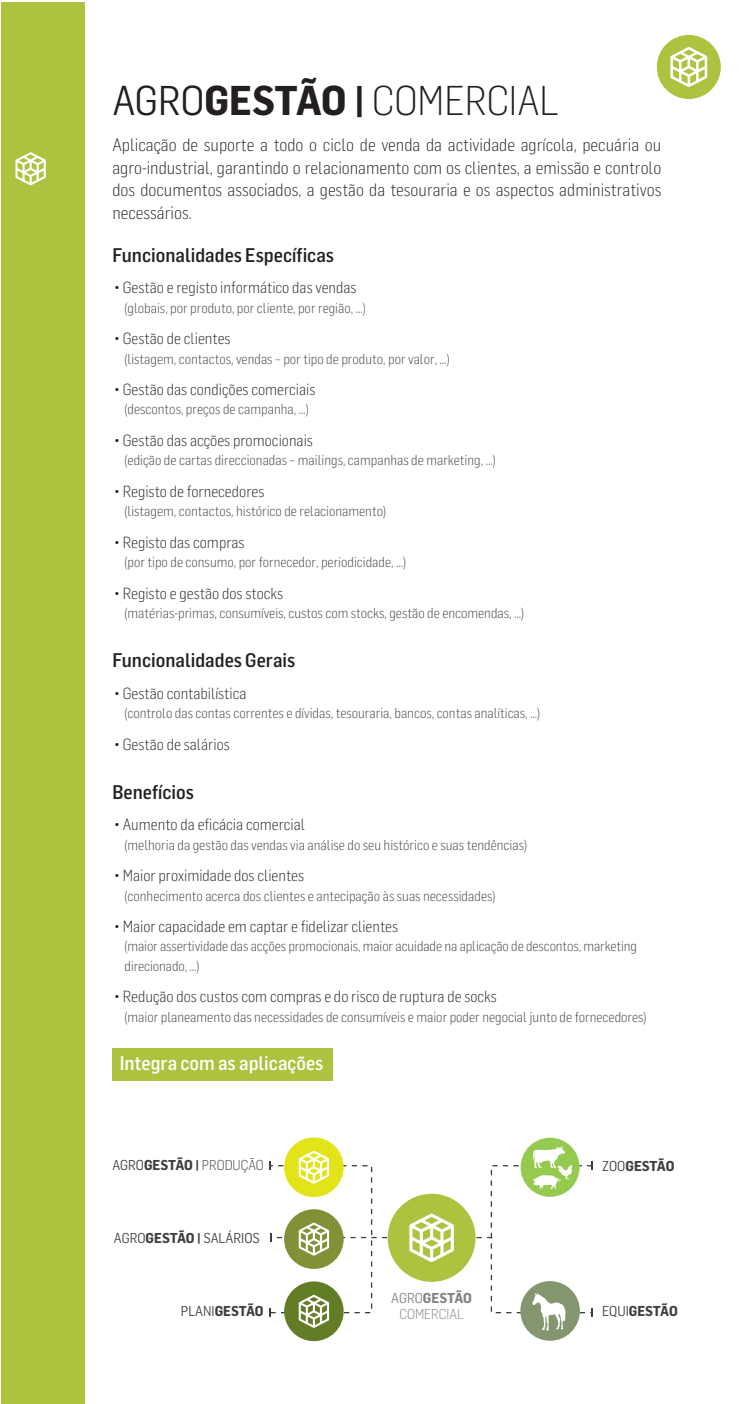
<style>
.page{position:relative;width:750px;height:1404px;background:#fff}
.page>*{position:absolute;margin:0;border:0;box-sizing:border-box;transform-origin:0 0}
.t1{font:300 40.77px "Flama Semicond";color:#231f20}
.t2{font:500 19.25px "Flama Semicond";color:#231f20}
.t3{font:500 19.25px "Flama Semicond";color:#fff}
.t4{font:300 17.5px/22.8px "Flama Semicond";color:#231f20;text-align:justify}
.t5{font:300 15.75px "Flama Semicond";color:#231f20}
.t6{font:300 14px/19.2px "Flama Semicond";color:#3e3e3f}
.t7{font:700 14px "Flama Semicond";letter-spacing:-.015em;color:#3e3e3f}
.t8{font:14px "Flama Semicond";color:#3e3e3f}
.t9{font:300 14px/16.8px "Flama Semicond";color:#808285;text-align:center}
.s1{font-weight:400}
.s2{font-weight:700}
</style>
<div class="page">
<div style="left:1px;top:3px;width:84px;height:1401px;background:#abc33f"></div>
<svg style="left:15px;top:152px;width:31px;height:33px"></svg>
<div style="left:656px;top:35px;width:64px;height:64px;background:#abc33f;border-radius:50%"></div>
<svg style="left:670px;top:47px;width:36px;height:40px"></svg>
<div style="left:112px;top:1048px;width:221px;height:33px;background:#abc33f"></div>
<div style="left:269px;top:1165px;width:103px;height:148px;border:1px dashed #3e3e3f"></div>
<svg style="left:269px;top:1308px;width:2px;height:9px"></svg>
<svg style="left:269px;top:1161px;width:2px;height:9px"></svg>
<div style="left:284px;top:1137px;width:59px;height:60px;background:#e2e318;border-radius:50%"></div>
<div style="left:284px;top:1209px;width:59px;height:60px;background:#849038;border-radius:50%"></div>
<div style="left:387px;top:1194px;width:88px;height:88px;background:#abc33f;border-radius:50%"></div>
<div style="left:284px;top:1281px;width:59px;height:60px;background:#637c26;border-radius:50%"></div>
<div style="left:520px;top:1138px;width:59px;height:59px;background:#94ca4e;border-radius:50%"></div>
<svg style="left:533px;top:1146px;width:39px;height:43px"></svg>
<div style="left:520px;top:1281px;width:59px;height:60px;background:#83966f;border-radius:50%"></div>
<svg style="left:532px;top:1293px;width:33px;height:37px"></svg>
<svg style="left:298px;top:1151px;width:31px;height:33px"></svg>
<svg style="left:270px;top:1213px;width:222px;height:49px"></svg>
<svg style="left:298px;top:1295px;width:31px;height:33px"></svg>
<h1 class="t1" style="left:112px;top:78px;width:448px"><span class="s1">AGRO</span><span class="s2">GESTÃO |</span> COMERCIAL</h1>
<p class="t4" style="left:112px;top:133px;width:550px">Aplicação de suporte a todo o ciclo de venda da actividade agrícola, pecuária ou agro-industrial, garantindo o relacionamento com os clientes, a emissão e controlo dos documentos associados, a gestão da tesouraria e os aspectos administrativos necessários.</p>
<h2 class="t2" style="left:112px;top:244px;width:223px">Funcionalidades Específicas</h2>
<p class="t5" style="left:114px;top:279px;width:244px">• Gestão e registo informático das vendas</p>
<p class="t6" style="left:124px;top:298px;width:242px">(globais, por produto, por cliente, por região, …)</p>
<p class="t5" style="left:114px;top:330px;width:118px">• Gestão de clientes</p>
<p class="t6" style="left:124px;top:349px;width:326px">(listagem, contactos, vendas – por tipo de produto, por valor, …)</p>
<p class="t5" style="left:114px;top:381px;width:203px">• Gestão das condições comerciais</p>
<p class="t6" style="left:124px;top:400px;width:185px">(descontos, preços de campanha, …)</p>
<p class="t5" style="left:114px;top:431px;width:200px">• Gestão das acções promocionais</p>
<p class="t6" style="left:124px;top:451px;width:372px">(edição de cartas direccionadas – mailings, campanhas de marketing, …)</p>
<p class="t5" style="left:114px;top:482px;width:152px">• Registo de fornecedores</p>
<p class="t6" style="left:124px;top:501px;width:263px">(listagem, contactos, histórico de relacionamento)</p>
<p class="t5" style="left:114px;top:533px;width:132px">• Registo das compras</p>
<p class="t6" style="left:124px;top:552px;width:283px">(por tipo de consumo, por fornecedor, periodicidade, …)</p>
<p class="t5" style="left:114px;top:584px;width:170px">• Registo e gestão dos stocks</p>
<p class="t6" style="left:124px;top:603px;width:401px">(matérias-primas, consumíveis, custos com stocks, gestão de encomendas, …)</p>
<h2 class="t2" style="left:112px;top:649px;width:184px">Funcionalidades Gerais</h2>
<p class="t5" style="left:114px;top:684px;width:134px">• Gestão contabilística</p>
<p class="t6" style="left:124px;top:703px;width:417px">(controlo das contas correntes e dívidas, tesouraria, bancos, contas analíticas, …)</p>
<p class="t5" style="left:114px;top:735px;width:117px">• Gestão de salários</p>
<h2 class="t2" style="left:112px;top:781px;width:83px">Benefícios</h2>
<p class="t5" style="left:114px;top:816px;width:192px">• Aumento da eficácia comercial</p>
<p class="t6" style="left:124px;top:835px;width:403px">(melhoria da gestão das vendas via análise do seu histórico e suas tendências)</p>
<p class="t5" style="left:114px;top:867px;width:191px">• Maior proximidade dos clientes</p>
<p class="t6" style="left:124px;top:886px;width:372px">(conhecimento acerca dos clientes e antecipação às suas necessidades)</p>
<p class="t5" style="left:114px;top:918px;width:285px">• Maior capacidade em captar e fidelizar clientes</p>
<p class="t6" style="left:124px;top:937px;width:513px">(maior assertividade das acções promocionais, maior acuidade na aplicação de descontos, marketing direcionado, …)</p>
<p class="t5" style="left:114px;top:988px;width:384px">• Redução dos custos com compras e do risco de ruptura de socks</p>
<p class="t6" style="left:124px;top:1007px;width:523px">(maior planeamento das necessidades de consumíveis e maior poder negocial junto de fornecedores)</p>
<h2 class="t3" style="left:120px;top:1052px;width:205px">Integra com as aplicações</h2>
<p class="t6" style="left:112px;top:1155px;width:153px"><span class="s1">AGRO</span><span class="s2">GESTÃO |</span> PRODUÇÃO</p>
<p class="t8" style="left:114px;top:1230px;width:147px">AGRO<span class="s2">GESTÃO |</span> SALÁRIOS</p>
<p class="t7" style="left:602px;top:1158px;width:74px"><span class="s1">ZOO</span>GESTÃO</p>
<p class="t9" style="left:391px;top:1289px;width:82px"><span class="s1">AGRO</span><span class="s2">GESTÃO<br></span>COMERCIAL</p>
<p class="t7" style="left:181px;top:1302px;width:84px"><span class="s1">PLANI</span>GESTÃO</p>
<p class="t7" style="left:602px;top:1302px;width:77px"><span class="s1">EQUI</span>GESTÃO</p>
</div>
